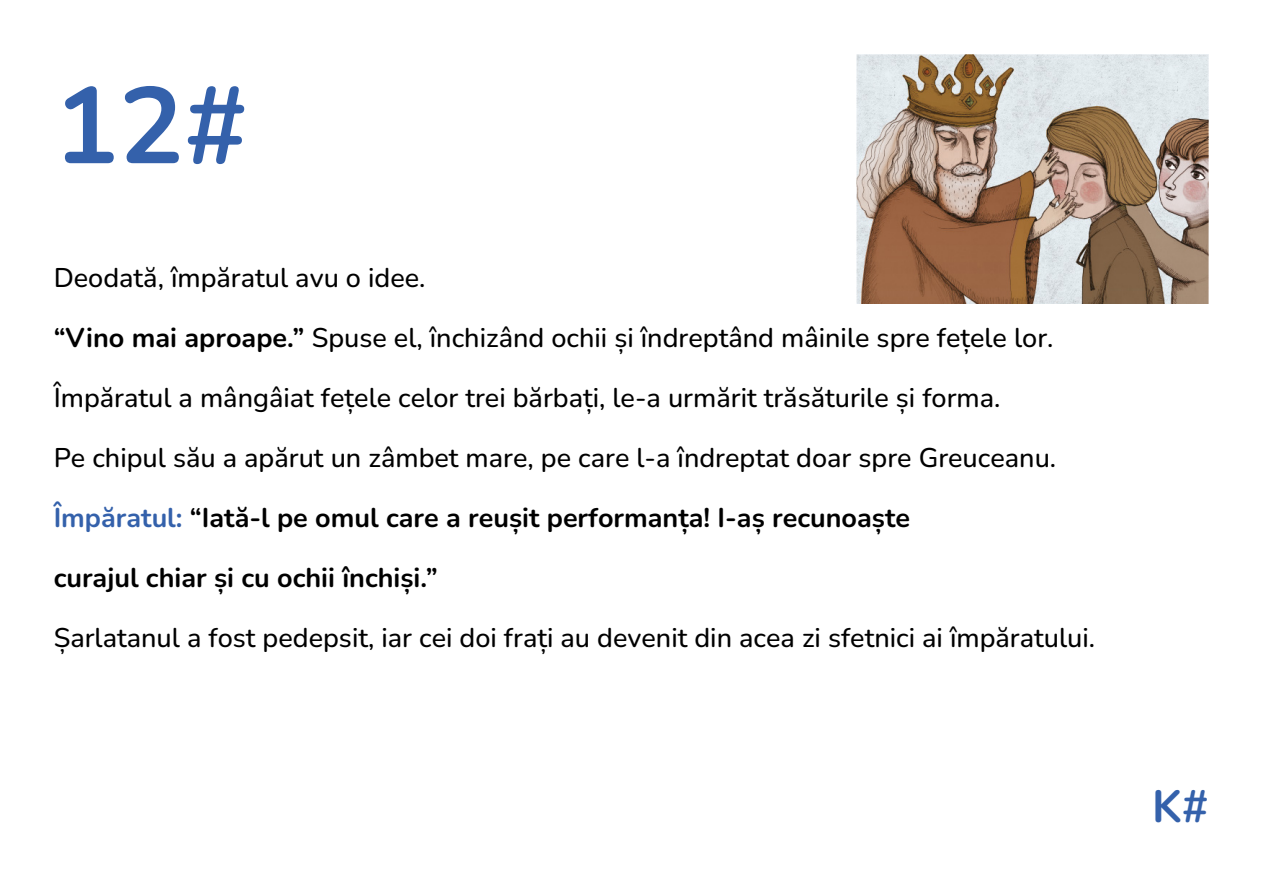
<style>
.page{position:relative;width:1263px;height:893px;background:#fff}
.page>*{position:absolute;margin:0;border:0;box-sizing:border-box;transform-origin:0 0}
.Number{font:700 108px "Nunito";color:#3461ab}
.Letter{font:700 45px "Nunito";color:#3461ab}
.Current_Text{font:500 27px "Nunito";color:#000}
.Current_Text-2{font:700 27px "Nunito";color:#000}
.s1{font-weight:700}
.s2{color:#3461ab}
</style>
<div class="page">
<img style="left:856px;top:54px;width:353px;height:249px">
<p class="Number" style="left:54px;top:49px;width:196px">12#</p>
<p class="Current_Text" style="left:54px;top:259px;width:373px">Deodată, împăratul avu o idee.</p>
<p class="Current_Text" style="left:54px;top:319px;width:1001px"><span class="s1">“Vino mai aproape.”</span> Spuse el, închizând ochii și îndreptând mâinile spre fețele lor.</p>
<p class="Current_Text" style="left:54px;top:379px;width:948px">Împăratul a mângâiat fețele celor trei bărbați, le-a urmărit trăsăturile și forma.</p>
<p class="Current_Text" style="left:54px;top:439px;width:1004px">Pe chipul său a apărut un zâmbet mare, pe care l-a îndreptat doar spre Greuceanu.</p>
<p class="Current_Text-2" style="left:54px;top:498px;width:858px"><span class="s2">Împăratul:</span> “Iată-l pe omul care a reușit performanța! I-aș recunoaște</p>
<p class="Current_Text-2" style="left:54px;top:558px;width:385px">curajul chiar și cu ochii închiși.”</p>
<p class="Current_Text" style="left:54px;top:619px;width:1043px">Șarlatanul a fost pedepsit, iar cei doi frați au devenit din acea zi sfetnici ai împăratului.</p>
<p class="Letter" style="left:1152px;top:774px;width:58px">K#</p>
</div>
